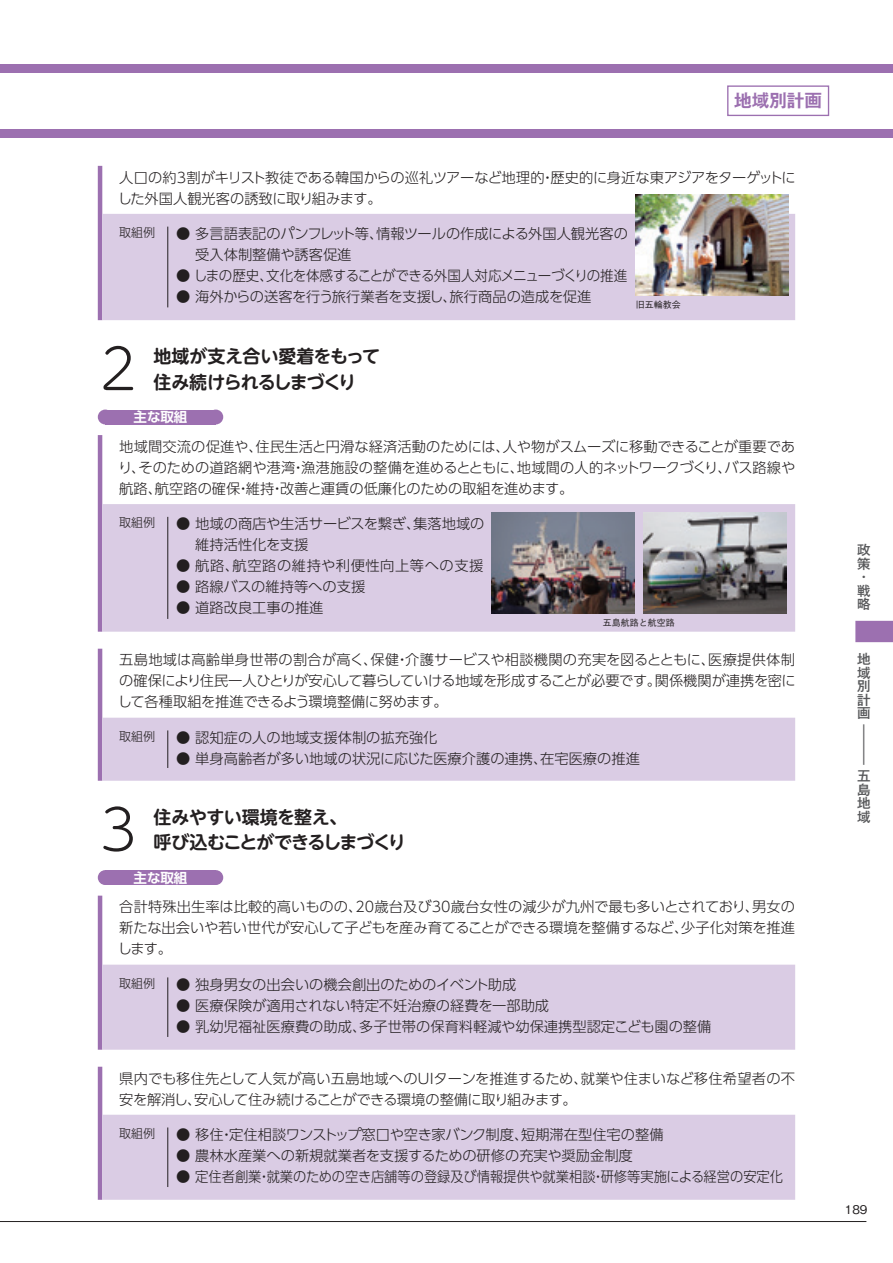
<style>
.page{position:relative;width:893px;height:1263px;background:#fff}
.page>*{position:absolute;margin:0;border:0;box-sizing:border-box;transform-origin:0 0}
.t1{font:300 55.5px "UD Shin M Go Pro";color:#231f20}
.t2{font:500 40.5px "Gothic MB101 Pr 6";color:#57585a;scale:.33 1}
.t3{font:700 18px/25.5px "UD Shin M Go Pro De";letter-spacing:-.045em;color:#231f20}
.t4{font:700 17.55px "Gothic MB101 Pr 6 De";color:#9c70b0}
.t5{font:300 14.25px/21px "UD Shin Go Pro";color:#231f20}
.t6{font:300 14.25px "UD Shin Go Pro";letter-spacing:-.035em;color:#231f20}
.t7{font:300 14.25px "UD Shin Go Pro";letter-spacing:.04em;color:#231f20}
.t8{font:500 13.5px/13.5px "Gothic MB101 Pr 6";color:#57585a;text-align:justify}
.t9{font:700 13.5px "UD Shin Go Pro De";letter-spacing:-.005em;color:#fff}
.t10{font:300 12px "UD Shin Go Pro";color:#231f20}
.t11{font:500 12px "Gothic BBB Pr 5";color:#231f20}
.t12{font:500 9px "Gothic BBB Pr 6";color:#231f20}
</style>
<div class="page">
<hr style="left:0;top:1221px;width:866px;height:1px;background:#231f20">
<svg style="left:855px;top:621px;width:38px;height:21px"></svg>
<div style="left:0;top:64px;width:893px;height:74px;background:#9c70b0"></div>
<div style="left:0;top:73px;width:893px;height:55px;background:#fff"></div>
<div style="left:727px;top:85px;width:102px;height:31px;border:1px solid #9c70b0"></div>
<svg style="left:98px;top:166px;width:4px;height:154px"></svg>
<div style="left:102px;top:214px;width:693px;height:106px;background:#dacce4"></div>
<hr style="left:167px;top:227px;width:1px;height:80px;background:#231f20">
<div style="left:98px;top:410px;width:15px;height:14px;background:#9c70b0;border-radius:50%"></div>
<div style="left:208px;top:410px;width:15px;height:14px;background:#9c70b0;border-radius:50%"></div>
<div style="left:105px;top:410px;width:111px;height:14px;background:#9c70b0"></div>
<svg style="left:98px;top:435px;width:4px;height:197px"></svg>
<div style="left:102px;top:504px;width:693px;height:128px;background:#dacce4"></div>
<hr style="left:167px;top:517px;width:1px;height:102px;background:#231f20">
<svg style="left:98px;top:649px;width:697px;height:132px"></svg>
<hr style="left:167px;top:730px;width:1px;height:38px;background:#231f20">
<div style="left:98px;top:870px;width:15px;height:15px;background:#9c70b0;border-radius:50%"></div>
<div style="left:208px;top:870px;width:15px;height:15px;background:#9c70b0;border-radius:50%"></div>
<div style="left:105px;top:870px;width:111px;height:15px;background:#9c70b0"></div>
<svg style="left:98px;top:896px;width:4px;height:154px"></svg>
<div style="left:102px;top:965px;width:693px;height:85px;background:#dacce4"></div>
<hr style="left:167px;top:977px;width:1px;height:60px;background:#231f20">
<svg style="left:98px;top:1067px;width:4px;height:133px"></svg>
<div style="left:102px;top:1115px;width:693px;height:85px;background:#dacce4"></div>
<hr style="left:167px;top:1127px;width:1px;height:60px;background:#231f20">
<img style="left:643px;top:512px;width:144px;height:101px">
<img style="left:491px;top:512px;width:144px;height:101px">
<img style="left:636px;top:195px;width:153px;height:101px">
<p class="t4" style="left:734px;top:86px;width:89px">地域別計画</p>
<p class="t5" style="left:118px;top:166px;width:680px">人口の約3割がキリスト教徒である韓国からの巡礼ツアーなど地理的・歴史的に身近な東アジアをターゲットにした外国人観光客の誘致に取り組みます。</p>
<p class="t10" style="left:119px;top:223px;width:37px">取組例</p>
<p class="t5" style="left:176px;top:223px;width:453px">● 多言語表記のパンフレット等、情報ツールの作成による外国人観光客の　 受入体制整備や誘客促進</p>
<p class="t6" style="left:176px;top:264px;width:453px">● しまの歴史、文化を体感することができる外国人対応メニューづくりの推進</p>
<p class="t5" style="left:176px;top:286px;width:417px">● 海外からの送客を行う旅行業者を支援し、旅行商品の造成を促進</p>
<p class="t12" style="left:636px;top:297px;width:46px">旧五輪教会</p>
<h1 class="t1" style="left:100px;top:324px;width:38px">2</h1>
<p class="t3" style="left:154px;top:343px;width:228px">地域が支え合い愛着をもって住み続けられるしまづくり</p>
<p class="t9" style="left:134px;top:406px;width:55px">主な取組</p>
<p class="t5" style="left:118px;top:435px;width:679px;text-align:justify">地域間交流の促進や、住民生活と円滑な経済活動のためには、人や物がスムーズに移動できることが重要であり、そのための道路網や港湾・漁港施設の整備を進めるとともに、地域間の人的ネットワークづくり、バス路線や航路、航空路の確保・維持・改善と運賃の低廉化のための取組を進めます。</p>
<p class="t10" style="left:119px;top:513px;width:37px">取組例</p>
<p class="t5" style="left:176px;top:513px;width:310px">● 地域の商店や生活サービスを繋ぎ、集落地域の　 維持活性化を支援</p>
<p class="t7" style="left:176px;top:554px;width:309px">● 航路、航空路の維持や利便性向上等への支援</p>
<p class="t5" style="left:176px;top:576px;width:191px">● 路線バスの維持等への支援</p>
<p class="t5" style="left:176px;top:597px;width:149px">● 道路改良工事の推進</p>
<p class="t5" style="left:118px;top:649px;width:680px;text-align:justify">五島地域は高齢単身世帯の割合が高く、保健・介護サービスや相談機関の充実を図るとともに、医療提供体制の確保により住民一人ひとりが安心して暮らしていける地域を形成することが必要です。関係機関が連携を密にして各種取組を推進できるよう環境整備に努めます。</p>
<p class="t10" style="left:119px;top:727px;width:37px">取組例</p>
<p class="t5" style="left:176px;top:726px;width:263px">● 認知症の人の地域支援体制の拡充強化</p>
<p class="t5" style="left:176px;top:747px;width:465px">● 単身高齢者が多い地域の状況に応じた医療介護の連携、在宅医療の推進</p>
<p class="t12" style="left:603px;top:615px;width:73px">五島航路と航空路</p>
<h1 class="t1" style="left:100px;top:785px;width:38px">3</h1>
<p class="t3" style="left:154px;top:803px;width:254px">住みやすい環境を整え、<br>呼び込むことができるしまづくり</p>
<p class="t9" style="left:134px;top:866px;width:55px">主な取組</p>
<p class="t5" style="left:118px;top:896px;width:679px;text-align:justify">合計特殊出生率は比較的高いものの、20歳台及び30歳台女性の減少が九州で最も多いとされており、男女の新たな出会いや若い世代が安心して子どもを産み育てることができる環境を整備するなど、少子化対策を推進します。</p>
<p class="t10" style="left:119px;top:974px;width:37px">取組例</p>
<p class="t5" style="left:176px;top:973px;width:342px">● 独身男女の出会いの機会創出のためのイベント助成</p>
<p class="t5" style="left:176px;top:994px;width:374px">● 医療保険が適用されない特定不妊治療の経費を一部助成</p>
<p class="t5" style="left:176px;top:1015px;width:537px">● 乳幼児福祉医療費の助成、多子世帯の保育料軽減や幼保連携型認定こども園の整備</p>
<p class="t5" style="left:119px;top:1067px;width:677px">県内でも移住先として人気が高い五島地域へのUIターンを推進するため、就業や住まいなど移住希望者の不安を解消し、安心して住み続けることができる環境の整備に取り組みます。</p>
<p class="t10" style="left:119px;top:1124px;width:37px">取組例</p>
<p class="t5" style="left:176px;top:1123px;width:489px">● 移住・定住相談ワンストップ窓口や空き家バンク制度、短期滞在型住宅の整備</p>
<p class="t5" style="left:176px;top:1144px;width:458px">● 農林水産業への新規就業者を支援するための研修の充実や奨励金制度</p>
<p class="t5" style="left:176px;top:1165px;width:608px">● 定住者創業・就業のための空き店舗等の登録及び情報提供や就業相談・研修等実施による経営の安定化</p>
<p class="t8" style="left:857px;top:543px;width:15px;text-align:left">政策・戦略</p>
<p class="t8" style="left:857px;top:652px;width:15px">地域別計画</p>
<h2 class="t2" style="left:857px;top:711px;width:24px">―</h2>
<p class="t8" style="left:857px;top:768px;width:15px">五島地域</p>
<p class="t11" style="left:845px;top:1200px;width:24px">189</p>
</div>
